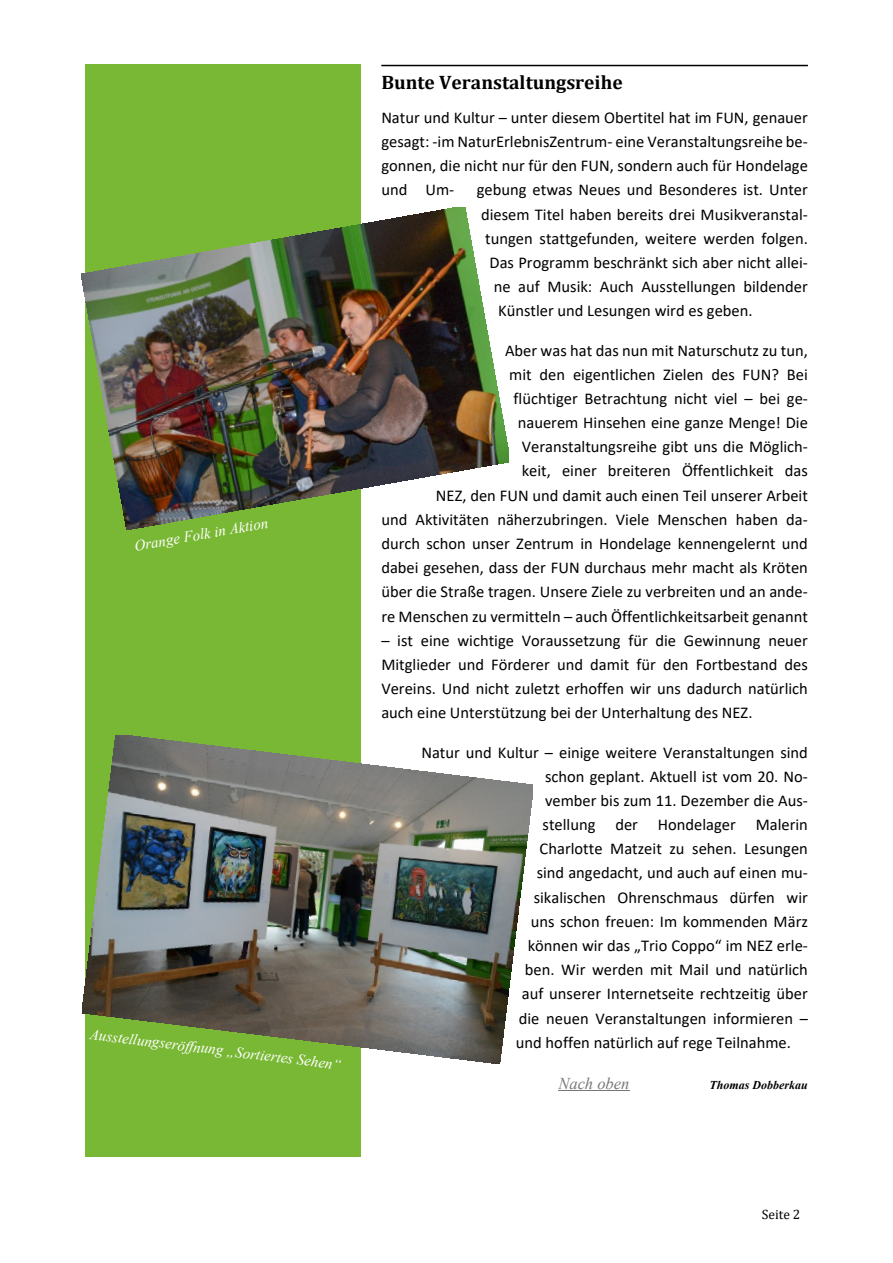
<style>
.page{position:relative;width:893px;height:1263px;background:#fff}
.page>*{position:absolute;margin:0;border:0;box-sizing:border-box;transform-origin:0 0}
.t1{font:700 19.5px "Cambria";color:#000}
.t2{font:16.5px/24.2px "Calibri";color:#000;text-align:justify}
.t3{font:italic 16.5px "Times New Roman";color:#777}
.t4{font:italic 15px "Times New Roman";color:#fff}
.t5{font:13.5px "Cambria";color:#000}
.t6{font:italic 700 12px "Times New Roman";color:#000}
</style>
<div class="page">
<div style="left:85px;top:64px;width:275px;height:1093px;background:#79b834"></div>
<hr style="left:381px;top:65px;width:427px;height:1px;background:#000">
<hr style="left:558px;top:1090px;width:71px;height:1px;background:#777">
<img style="left:82px;top:734px;width:450px;height:329px">
<img style="left:81px;top:207px;width:428px;height:323px">
<p class="t4" style="left:134px;top:541px;width:137px;rotate:-10deg">Orange Folk in Aktion</p>
<p class="t4" style="left:91px;top:1028px;width:254px;rotate:7deg">Ausstellungseröffnung „Sortiertes Sehen“</p>
<p class="t1" style="left:381px;top:74px;width:243px">Bunte Veranstaltungsreihe</p>
<p class="t2" style="left:381px;top:107px;width:428px">Natur und Kultur – unter diesem Obertitel hat im FUN, genauer gesagt: -im NaturErlebnisZentrum- eine Veranstaltungsreihe be&shy;gonnen, die nicht nur für den FUN, sondern auch für Hondelage und Um-</p>
<p class="t2" style="left:477px;top:179px;width:333px">gebung etwas Neues und Besonderes ist. Unter</p>
<p class="t2" style="left:481px;top:203px;width:328px">diesem Titel haben bereits drei Musikveranstal-</p>
<p class="t2" style="left:485px;top:228px;width:324px">tungen stattgefunden, weitere werden folgen.</p>
<p class="t2" style="left:490px;top:252px;width:320px">Das Programm beschränkt sich aber nicht allei-</p>
<p class="t2" style="left:494px;top:276px;width:316px">ne auf Musik: Auch Ausstellungen bildender</p>
<p class="t2" style="left:498px;top:300px;width:256px">Künstler und Lesungen wird es geben.</p>
<p class="t2" style="left:381px;top:339px;width:428px;text-align:right">Aber was hat das nun mit Naturschutz zu tun,<br>mit den eigentlichen Zielen des FUN? Bei<br>flüchtiger Betrachtung nicht viel – bei ge-<br>nauerem Hinsehen eine ganze Menge! Die Veranstaltungsreihe gibt uns die Möglich-<br>keit, einer breiteren Öffentlichkeit das<br>NEZ, den FUN und damit auch einen Teil unserer Arbeit<br>und Aktivitäten näherzubringen. Viele Menschen haben da&shy;durch schon unser Zentrum in Hondelage kennengelernt und dabei gesehen, dass der FUN durchaus mehr macht als Kröten über die Straße tragen. Unsere Ziele zu verbreiten und an ande&shy;re Menschen zu vermitteln – auch Öffentlichkeitsarbeit genannt</p>
<p class="t2" style="left:381px;top:630px;width:428px">– ist eine wichtige Voraussetzung für die Gewinnung neuer Mitglieder und Förderer und damit für den Fortbestand des Vereins. Und nicht zuletzt erhoffen wir uns dadurch natürlich auch eine Unterstützung bei der Unterhaltung des NEZ.</p>
<p class="t2" style="left:421px;top:741px;width:388px">Natur und Kultur – einige weitere Veranstaltungen sind</p>
<p class="t2" style="left:545px;top:765px;width:264px">schon geplant. Aktuell ist vom 20. No-</p>
<p class="t2" style="left:545px;top:790px;width:264px">vember bis zum 11. Dezember die Aus-</p>
<p class="t2" style="left:543px;top:814px;width:267px">stellung der Hondelager Malerin</p>
<p class="t2" style="left:540px;top:838px;width:270px">Charlotte Matzeit zu sehen. Lesungen</p>
<p class="t2" style="left:537px;top:862px;width:273px">sind angedacht, und auch auf einen mu-</p>
<p class="t2" style="left:534px;top:886px;width:276px">sikalischen Ohrenschmaus dürfen wir</p>
<p class="t2" style="left:531px;top:911px;width:279px">uns schon freuen: Im kommenden März</p>
<p class="t2" style="left:528px;top:935px;width:282px">können wir das „Trio Coppo“ im NEZ erle-</p>
<p class="t2" style="left:525px;top:959px;width:285px">ben. Wir werden mit Mail und natürlich</p>
<p class="t2" style="left:522px;top:983px;width:288px">auf unserer Internetseite rechtzeitig über</p>
<p class="t2" style="left:519px;top:1007px;width:291px">die neuen Veranstaltungen informieren –</p>
<p class="t2" style="left:516px;top:1031px;width:277px">und hoffen natürlich auf rege Teilnahme.</p>
<p class="t3" style="left:558px;top:1077px;width:73px">Nach oben</p>
<p class="t6" style="left:709px;top:1081px;width:100px">Thomas Dobberkau</p>
<p class="t5" style="left:762px;top:1208px;width:40px">Seite 2</p>
</div>
